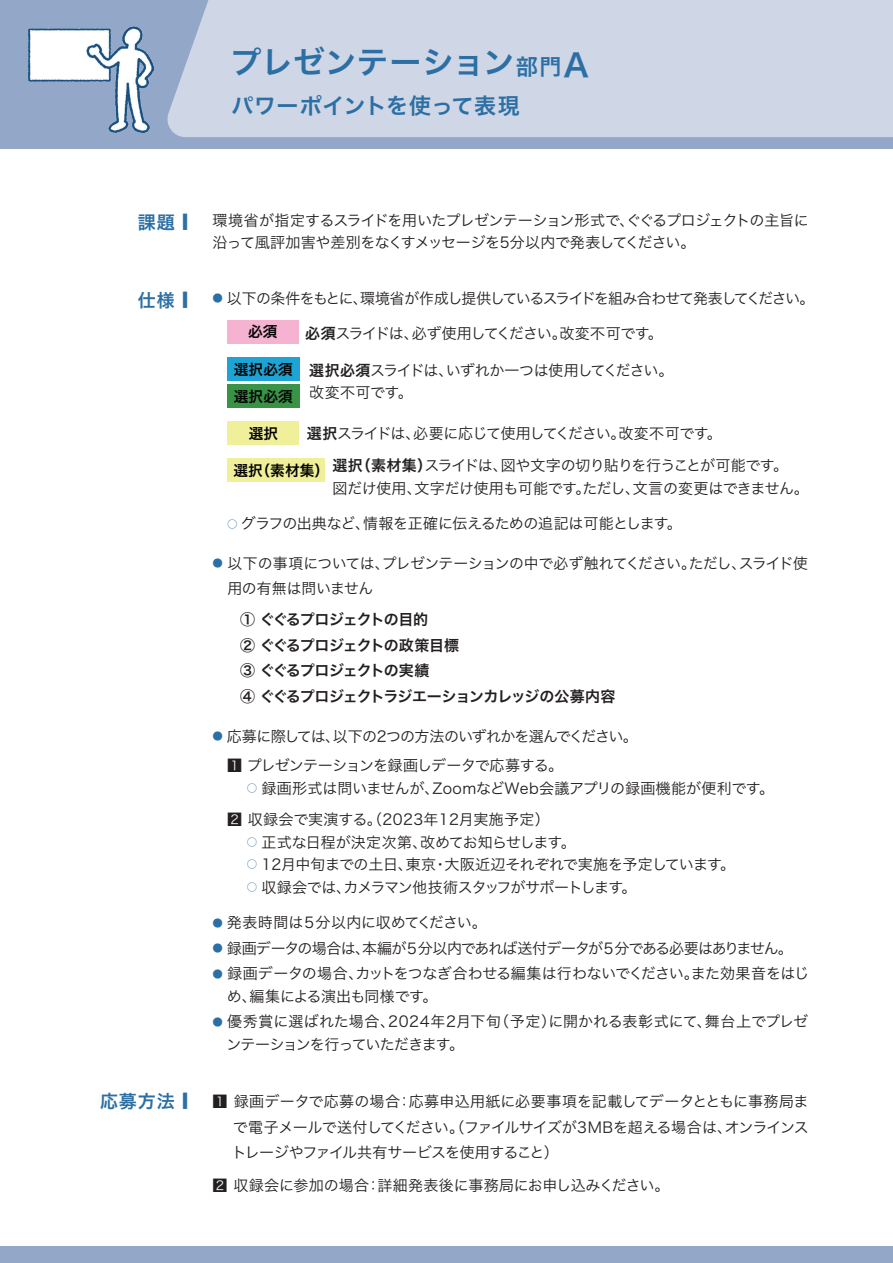
<style>
.page{position:relative;width:893px;height:1263px;background:#fff}
.page>*{position:absolute;margin:0;border:0;box-sizing:border-box;transform-origin:0 0}
.t1{font:31.5px "Hira Kaku Pro W6";letter-spacing:.005em;color:#2c6fa4}
.t2{font:22.05px "Hira Kaku Pro W6";letter-spacing:.02em;color:#2c6fa4}
.t3{font:18px "Hira Kaku Pro W6";letter-spacing:.05em;color:#2c6fa4}
.t4{font:15px/22.5px "Hira Kaku Pro W3";letter-spacing:-.03em;color:#231f20}
.t5{font:15px "Hira Kaku Pro W3";letter-spacing:-.075em;color:#231f20}
.t6{font:15px/25.5px "Hira Kaku Pro W6";letter-spacing:-.07em;color:#231f20}
.t7{font:15px/31.5px "Hira Kaku Pro W3";letter-spacing:.025em;color:#231f20}
.t8{font:15px "Hira Kaku Pro W3";letter-spacing:-.055em;color:#231f20}
.t9{font:15px "Hira Kaku Pro W3";letter-spacing:-.065em;color:#231f20}
.t10{font:15px "Hira Kaku Pro W3";letter-spacing:-.005em;color:#231f20}
.t11{font:15px "Hira Kaku Pro W3";letter-spacing:-.05em;color:#231f20}
.t12{font:14.7px/27px "Hira Kaku Pro W6";color:#030303}
.s1{font-size:22.05px}
.s2{font-size:21.6px}
.s3{font-size:10.5px;color:#2c6fa4}
.s4{font-family:"Hira Kaku Pro W6"}
</style>
<div class="page">
<div style="left:0;top:0;width:893px;height:149px;background:#93a7c9"></div>
<div style="left:167px;top:0;width:726px;height:137px;background:#cfd6e6"></div>
<div style="left:0;top:1246px;width:893px;height:17px;background:#93a7c9"></div>
<img style="left:29px;top:26px;width:125px;height:107px">
<div style="left:227px;top:320px;width:71px;height:24px;background:#f6b2d1"></div>
<div style="left:227px;top:357px;width:73px;height:24px;background:#1ea4d4"></div>
<div style="left:227px;top:384px;width:73px;height:24px;background:#389346"></div>
<div style="left:228px;top:421px;width:71px;height:24px;background:#f0f09b"></div>
<div style="left:228px;top:459px;width:97px;height:23px;background:#f0f09b"></div>
<h1 class="t1" style="left:230px;top:34px;width:360px">プレゼンテーション<span class="s1">部門</span>A</h1>
<h2 class="t2" style="left:231px;top:86px;width:290px">パワーポイントを使って表現</h2>
<p class="t3" style="left:138px;top:206px;width:51px">課題 <span class="s2">■</span></p>
<p class="t4" style="left:213px;top:208px;width:598px">環境省が指定するスライドを用いたプレゼンテーション形式で、ぐぐるプロジェクトの主旨に沿って風評加害や差別をなくすメッセージを5分以内で発表してください。</p>
<p class="t3" style="left:138px;top:284px;width:51px">仕様 <span class="s2">■</span></p>
<p class="t5" style="left:213px;top:285px;width:604px"><span class="s3">●</span> 以下の条件をもとに、環境省が作成し提供しているスライドを組み合わせて発表してください。</p>
<p class="t12" style="left:248px;top:317px;width:31px">必須</p>
<p class="t12" style="left:234px;top:355px;width:60px">選択必須選択必須</p>
<p class="t12" style="left:249px;top:419px;width:31px">選択</p>
<p class="t12" style="left:233px;top:456px;width:97px">選択（素材集）</p>
<p class="t9" style="left:305px;top:319px;width:359px"><span class="s4">必須</span>スライドは、必ず使用してください。改変不可です。</p>
<p class="t4" style="left:309px;top:358px;width:366px"><span class="s4">選択必須</span>スライドは、いずれか一つは使用してください。改変不可です。</p>
<p class="t8" style="left:307px;top:420px;width:416px"><span class="s4">選択</span>スライドは、必要に応じて使用してください。改変不可です。</p>
<p class="t4" style="left:333px;top:453px;width:478px"><span class="s4">選択（素材集）</span>スライドは、図や文字の切り貼りを行うことが可能です。<br>図だけ使用、文字だけ使用も可能です。ただし、文言の変更はできません。</p>
<p class="t4" style="left:227px;top:511px;width:456px"><span class="s3">○</span> グラフの出典など、情報を正確に伝えるための追記は可能とします。</p>
<p class="t4" style="left:227px;top:549px;width:582px;line-height:25.5px;text-indent:-15px"><span class="s3">●</span> 以下の事項については、プレゼンテーションの中で必ず触れてください。ただし、スライド使用の有無は問いません</p>
<p class="t6" style="left:240px;top:606px;width:377px">① ぐぐるプロジェクトの目的<br>② ぐぐるプロジェクトの政策目標<br>③ ぐぐるプロジェクトの実績<br>④ ぐぐるプロジェクトラジエーションカレッジの公募内容</p>
<p class="t8" style="left:213px;top:723px;width:427px"><span class="s3">●</span> 応募に際しては、以下の2つの方法のいずれかを選んでください。</p>
<p class="t11" style="left:227px;top:752px;width:338px">1 プレゼンテーションを録画しデータで応募する。</p>
<p class="t7" style="left:227px;top:771px;width:548px;text-indent:20px"><span class="s3">○</span> 録画形式は問いませんが、ZoomなどWeb会議アプリの録画機能が便利です。<br>2 収録会で実演する。（2023年12月実施予定）</p>
<p class="t4" style="left:247px;top:830px;width:330px"><span class="s3">○</span> 正式な日程が決定次第、改めてお知らせします。</p>
<p class="t4" style="left:247px;top:852px;width:490px"><span class="s3">○</span> 12月中旬までの土日、東京・大阪近辺それぞれで実施を予定しています。</p>
<p class="t9" style="left:247px;top:874px;width:391px"><span class="s3">○</span> 収録会では、カメラマン他技術スタッフがサポートします。</p>
<p class="t4" style="left:213px;top:910px;width:276px"><span class="s3">●</span> 発表時間は５分以内に収めてください。</p>
<p class="t5" style="left:213px;top:935px;width:582px"><span class="s3">●</span> 録画データの場合は、本編が５分以内であれば送付データが５分である必要はありません。</p>
<p class="t4" style="left:227px;top:961px;width:584px;text-indent:-14px"><span class="s3">●</span> 録画データの場合、カットをつなぎ合わせる編集は行わないでください。また効果音をはじめ、編集による演出も同様です。</p>
<p class="t4" style="left:226px;top:1009px;width:583px;text-indent:-14px"><span class="s3">●</span> 優秀賞に選ばれた場合、2024年2月下旬（予定）に開かれる表彰式にて、舞台上でプレゼンテーションを行っていただきます。</p>
<p class="t3" style="left:100px;top:1084px;width:89px">応募方法 <span class="s2">■</span></p>
<p class="t4" style="left:232px;top:1088px;width:578px;line-height:25.5px;text-align:justify;text-indent:-19px">1 録画データで応募の場合：応募申込用紙に必要事項を記載してデータとともに事務局まで電子メールで送付してください。（ファイルサイズが3MBを超える場合は、オンラインストレージやファイル共有サービスを使用すること）</p>
<p class="t10" style="left:213px;top:1172px;width:458px">2 収録会に参加の場合：詳細発表後に事務局にお申し込みください。</p>
</div>
